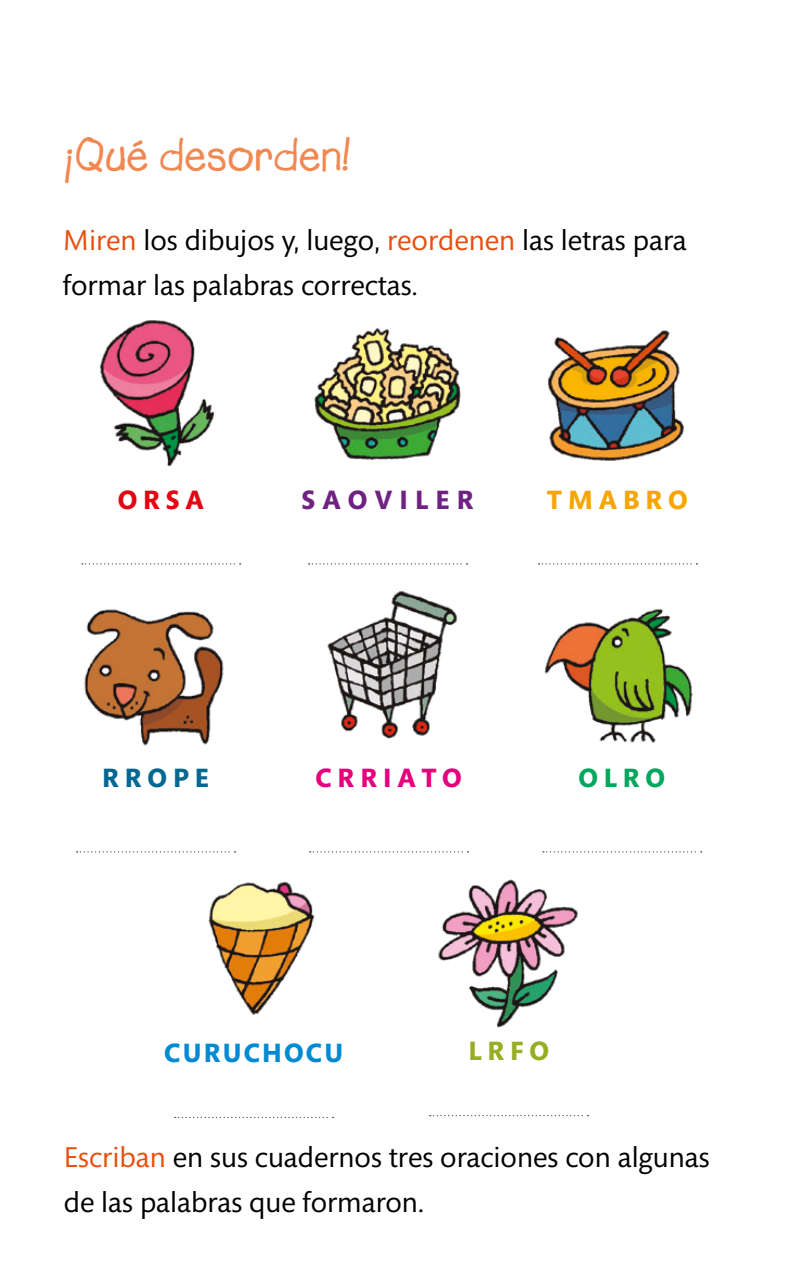
<style>
.page{position:relative;width:798px;height:1276px;background:#fff}
.page>*{position:absolute;margin:0;border:0;box-sizing:border-box;transform-origin:0 0}
.titulos{font:47.25px "Lemonade ICG Bold";color:#f18851}
.consigna{font:29.25px/45px "Mundo Sans Std";color:#000}
.consigna-2{font:700 27px "Mundo Sans Std";color:#008ad2}
.consigna-3{font:700 27px "Mundo Sans Std";color:#6f2282}
.consigna-4{font:700 27px "Mundo Sans Std";color:#e5007d}
.consigna-5{font:700 27px "Mundo Sans Std";color:#f7a500}
.consigna-6{font:700 27px "Mundo Sans Std";color:#006891}
.consigna-7{font:700 27px "Mundo Sans Std";color:#e30612}
.consigna-8{font:700 27px "Mundo Sans Std";color:#95ae22}
.consigna-9{font:700 27px "Mundo Sans Std";color:#00a75c}
.s1{color:#e84e0e}
</style>
<div class="page">
<hr style="left:79px;top:562px;width:164px;height:3px;background:#000;opacity:.3">
<hr style="left:306px;top:562px;width:164px;height:3px;background:#000;opacity:.3">
<hr style="left:535px;top:562px;width:165px;height:3px;background:#000;opacity:.3">
<hr style="left:427px;top:1114px;width:164px;height:3px;background:#000;opacity:.3">
<hr style="left:74px;top:850px;width:164px;height:3px;background:#000;opacity:.3">
<hr style="left:307px;top:850px;width:164px;height:3px;background:#000;opacity:.3">
<hr style="left:540px;top:850px;width:164px;height:3px;background:#000;opacity:.3">
<hr style="left:172px;top:1115px;width:164px;height:3px;background:#000;opacity:.3">
<img style="left:100px;top:320px;width:114px;height:147px">
<img style="left:314px;top:328px;width:147px;height:132px">
<img style="left:548px;top:330px;width:136px;height:131px">
<img style="left:438px;top:879px;width:140px;height:149px">
<img style="left:84px;top:609px;width:140px;height:137px">
<img style="left:327px;top:590px;width:131px;height:149px">
<img style="left:544px;top:608px;width:149px;height:135px">
<img style="left:208px;top:881px;width:107px;height:134px">
<p class="titulos" style="left:64px;top:126px;width:288px">¡Qué desorden!</p>
<p class="consigna" style="left:63px;top:218px;width:625px"><span class="s1">Miren</span> los dibujos y, luego, <span class="s1">reordenen</span> las letras para formar las palabras correctas.</p>
<p class="consigna-7" style="left:118px;top:485px;width:88px">O R S A</p>
<p class="consigna-3" style="left:301px;top:485px;width:174px">S A O V I L E R</p>
<p class="consigna-5" style="left:547px;top:485px;width:142px">T M A B R O</p>
<p class="consigna-6" style="left:102px;top:763px;width:109px">R R O P E</p>
<p class="consigna-4" style="left:315px;top:763px;width:148px">C R R I A T O</p>
<p class="consigna-9" style="left:578px;top:763px;width:88px">O L R O</p>
<p class="consigna-2" style="left:164px;top:1038px;width:180px">C U R U C H O C U</p>
<p class="consigna-8" style="left:468px;top:1036px;width:82px">L R F O</p>
<p class="consigna" style="left:64px;top:1135px;width:647px"><span class="s1">Escriban</span> en sus cuadernos tres oraciones con algunas de las palabras que formaron.</p>
</div>
